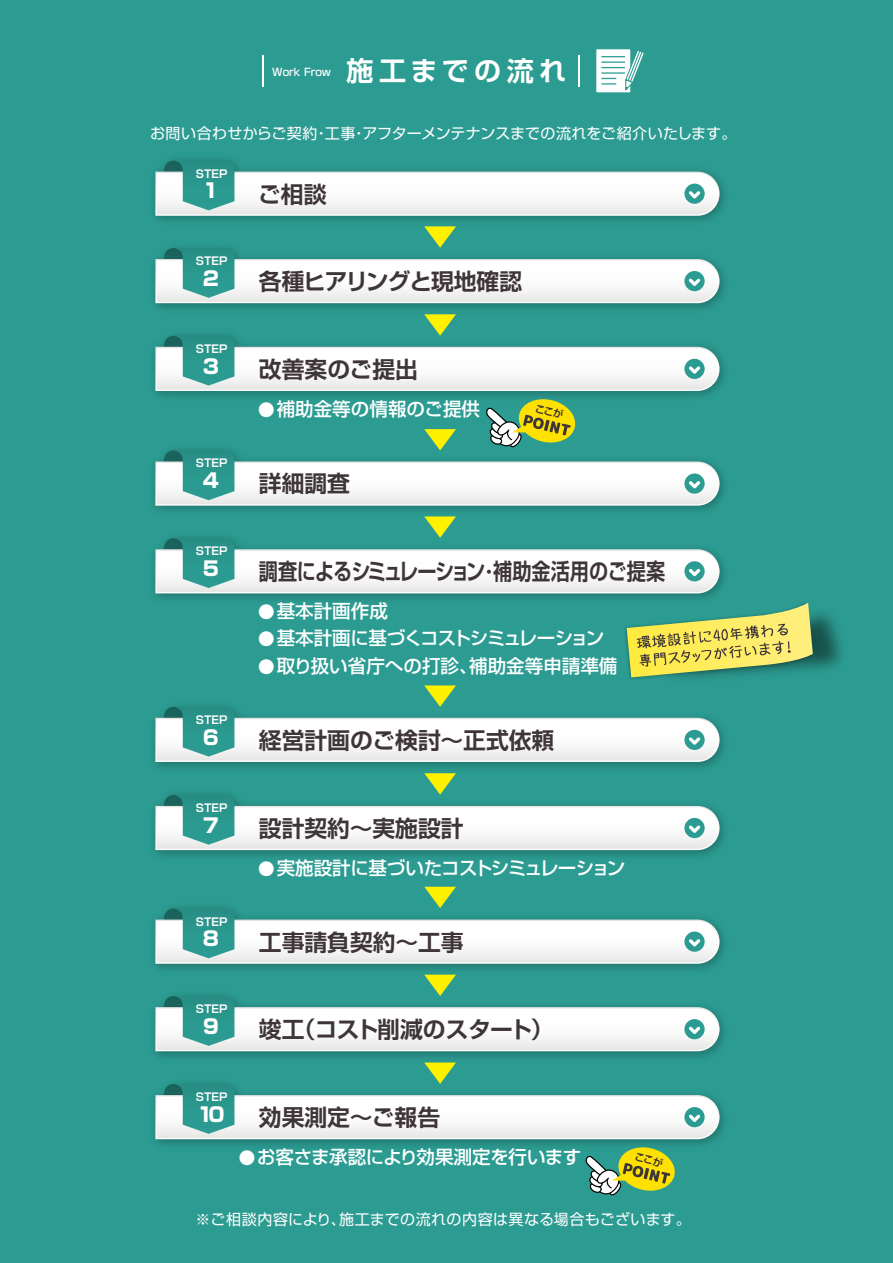
<style>
.page{position:relative;width:893px;height:1263px;background:#2c9c92}
.page>*{position:absolute;margin:0;border:0;box-sizing:border-box;transform-origin:0 0}
.t1{font:700 27px "Shin Go Pro De";letter-spacing:.2em;color:#fff}
.t2{font:700 22.8px "Shin Go Pro De";color:#3e3537}
.t3{font:700 22.8px "Shin Go Pro De";letter-spacing:-.035em;color:#3e3537;scale:.84 1}
.t4{font:700 22.8px "Shin Go Pro De";letter-spacing:-.03em;color:#3e3537}
.t5{font:700 22.8px "Shin Go Pro De";letter-spacing:-.045em;color:#3e3537}
.t6{font:800 19.8px "Shin Go Pro";color:#fff}
.t7{font:500 18.6px "Shin Go Pro";letter-spacing:-.005em;color:#fff}
.t8{font:500 18.6px "Shin Go Pro";letter-spacing:-.04em;color:#fff}
.t9{font:500 18.6px "Shin Go Pro";letter-spacing:-.055em;color:#fff}
.t10{font:15px "Shin Go Pro";letter-spacing:.025em;color:#fff}
.t11{font:700 10.95px "Shin Go Pro De";color:#fff}
.t12{font:500 10.5px "Shin Go Pro";color:#fff}
.s1{font-family:"Koz Go Pr 6 N";font-weight:400;font-size:16.5px}
.s2{font-size:16.5px}
</style>
<div class="page">
<svg style="left:155px;top:161px;width:565px;height:55px"></svg>
<img style="left:154px;top:264px;width:571px;height:45px">
<img style="left:154px;top:810px;width:571px;height:46px">
<img style="left:154px;top:924px;width:571px;height:51px">
<img style="left:154px;top:1012px;width:571px;height:46px">
<img style="left:154px;top:1100px;width:571px;height:45px">
<img style="left:154px;top:554px;width:571px;height:45px">
<hr style="left:578px;top:55px;width:2px;height:32px;background:#fff">
<hr style="left:262px;top:55px;width:1px;height:32px;background:#fff">
<svg style="left:155px;top:226px;width:565px;height:77px"></svg>
<svg style="left:155px;top:314px;width:565px;height:77px"></svg>
<svg style="left:155px;top:516px;width:565px;height:77px"></svg>
<svg style="left:155px;top:685px;width:565px;height:77px"></svg>
<svg style="left:155px;top:773px;width:565px;height:77px"></svg>
<svg style="left:155px;top:887px;width:565px;height:77px"></svg>
<svg style="left:155px;top:975px;width:565px;height:76px"></svg>
<svg style="left:155px;top:1062px;width:565px;height:77px"></svg>
<img style="left:618px;top:572px;width:224px;height:151px">
<img style="left:621px;top:598px;width:195px;height:86px">
<svg style="left:627px;top:603px;width:186px;height:74px"></svg>
<div style="left:595px;top:48px;width:37px;height:46px;background:#fff;border:1px solid #2c9c92"></div>
<svg style="left:601px;top:49px;width:43px;height:42px"></svg>
<svg style="left:155px;top:397px;width:565px;height:109px"></svg>
<svg style="left:585px;top:1147px;width:90px;height:49px"></svg>
<p class="t12" style="left:272px;top:63px;width:60px">Work Frow</p>
<h1 class="t1" style="left:347px;top:49px;width:221px">施工までの流れ</h1>
<p class="t10" style="left:150px;top:121px;width:588px">お問い合わせからご契約・工事・アフターメンテナンスまでの流れをご紹介いたします。</p>
<p class="t11" style="left:196px;top:164px;width:33px">STEP</p>
<h3 class="t6" style="left:203px;top:175px;width:18px">1</h3>
<h2 class="t2" style="left:258px;top:175px;width:70px">ご相談</h2>
<p class="t11" style="left:196px;top:252px;width:33px">STEP</p>
<h3 class="t6" style="left:203px;top:263px;width:18px">2</h3>
<h2 class="t5" style="left:259px;top:263px;width:265px">各種ヒアリングと現地確認</h2>
<p class="t11" style="left:196px;top:340px;width:33px">STEP</p>
<h3 class="t6" style="left:203px;top:350px;width:18px">3</h3>
<h2 class="t2" style="left:259px;top:350px;width:161px">改善案のご提出</h2>
<p class="t7" style="left:258px;top:394px;width:223px"><span class="s1">●</span>補助金等の情報のご提供</p>
<p class="t11" style="left:196px;top:454px;width:33px">STEP</p>
<h3 class="t6" style="left:203px;top:465px;width:18px">4</h3>
<h2 class="t2" style="left:259px;top:465px;width:93px">詳細調査</h2>
<p class="t11" style="left:196px;top:542px;width:33px">STEP</p>
<h3 class="t6" style="left:203px;top:553px;width:18px">5</h3>
<h2 class="t3" style="left:259px;top:553px;width:485px">調査によるシミュレーション<span class="s2">・</span>補助金活用のご提案</h2>
<p class="t7" style="left:258px;top:596px;width:131px"><span class="s1">●</span>基本計画作成</p>
<p class="t9" style="left:258px;top:623px;width:348px"><span class="s1">●</span> 基本計画に基づくコストシミュレーション</p>
<p class="t7" style="left:258px;top:650px;width:361px"><span class="s1">●</span>取り扱い省庁への打診、補助金等申請準備</p>
<p class="t11" style="left:196px;top:710px;width:33px">STEP</p>
<h3 class="t6" style="left:203px;top:721px;width:18px">6</h3>
<h2 class="t2" style="left:259px;top:721px;width:297px">経営計画のご検討～正式依頼</h2>
<p class="t11" style="left:196px;top:799px;width:33px">STEP</p>
<h3 class="t6" style="left:203px;top:809px;width:18px">7</h3>
<h2 class="t2" style="left:259px;top:809px;width:206px">設計契約～実施設計</h2>
<p class="t8" style="left:258px;top:852px;width:369px"><span class="s1">●</span> 実施設計に基づいたコストシミュレーション</p>
<p class="t11" style="left:196px;top:912px;width:33px">STEP</p>
<h3 class="t6" style="left:203px;top:923px;width:18px">8</h3>
<h2 class="t2" style="left:259px;top:923px;width:206px">工事請負契約～工事</h2>
<p class="t11" style="left:196px;top:1000px;width:33px">STEP</p>
<h3 class="t6" style="left:203px;top:1011px;width:18px">9</h3>
<h2 class="t4" style="left:259px;top:1011px;width:296px">竣工（コスト削減のスタート）</h2>
<p class="t11" style="left:196px;top:1088px;width:33px">STEP</p>
<h3 class="t6" style="left:197px;top:1098px;width:29px">10</h3>
<h2 class="t2" style="left:259px;top:1098px;width:183px">効果測定～ご報告</h2>
<p class="t7" style="left:239px;top:1142px;width:344px"><span class="s1">●</span>お客さま承認により効果測定を行います</p>
<p class="t10" style="left:196px;top:1206px;width:497px">※ご相談内容により、施工までの流れの内容は異なる場合もございます。</p>
</div>
